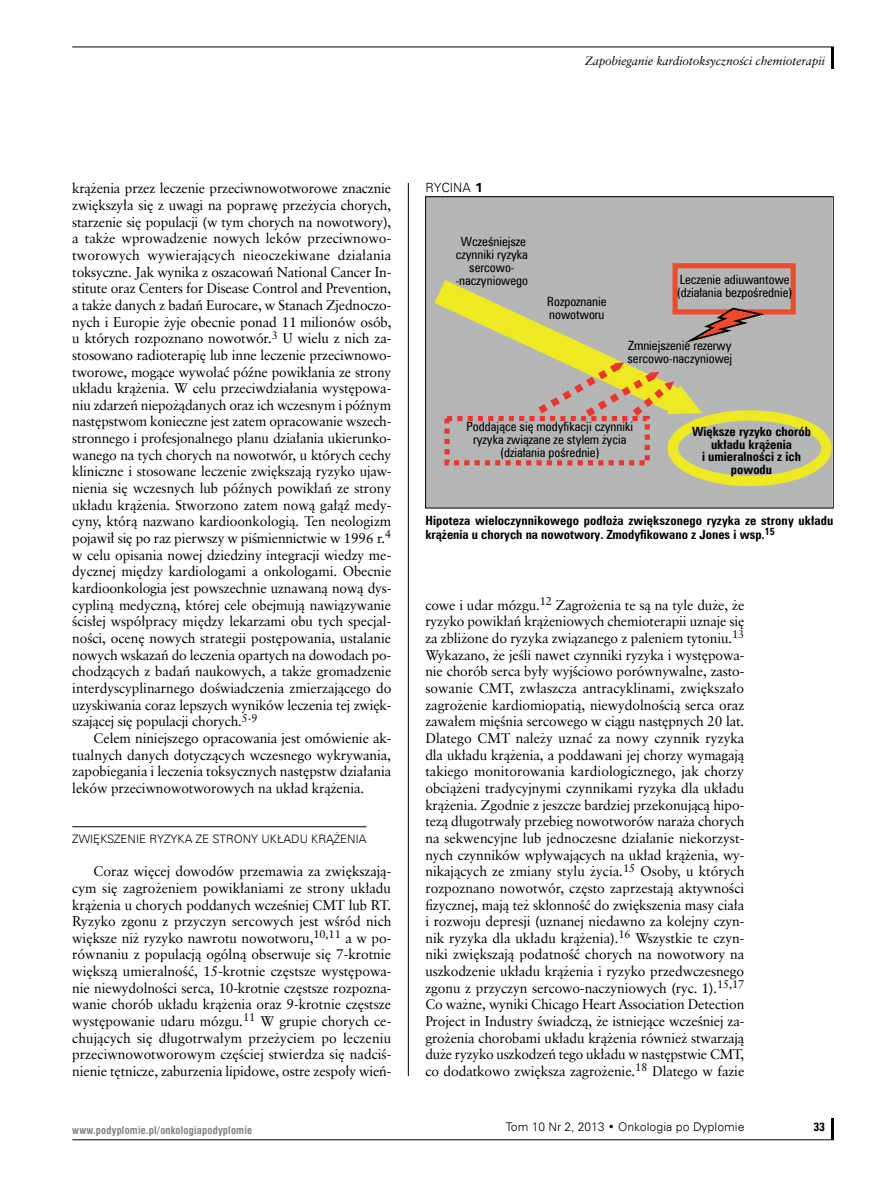
<style>
.page{position:relative;width:872px;height:1191px;background:#fff}
.page>*{position:absolute;margin:0;border:0;box-sizing:border-box;transform-origin:0 0}
.t1{font:14.1px/16.6px "Class Garmnd EU";letter-spacing:-.015em;color:#000;text-align:justify}
.t2{font:12.75px/12.8px "Zurich Cn EU";color:#000}
.t3{font:700 12.75px/12.8px "Zurich Cn EU";color:#000}
.t4{font:12.75px "Zurich Lt EU";color:#000}
.t5{font:italic 12px "Class Garmnd EU";color:#000}
.t6{font:12px "Zurich Lt EU";color:#000}
.t7{font:700 12px "Zurich Cn EU";color:#000}
.t8{font:11.7px "Zurich Lt EU";color:#000}
.t9{font:700 10.5px "Swis 721 Cn EU";letter-spacing:.02em;color:#808285}
.s1{font-family:"Zurich Ex EU";font-weight:700}
</style>
<div class="page">
<hr style="left:72px;top:47px;width:761px;height:1px;background:#000">
<hr style="left:72px;top:1139px;width:761px;height:1px;background:#000">
<hr style="left:831px;top:1118px;width:2px;height:21px;background:#000">
<hr style="left:831px;top:47px;width:2px;height:21px;background:#000">
<hr style="left:408px;top:183px;width:1px;height:893px;background:#000">
<hr style="left:72px;top:826px;width:294px;height:1px;background:#000">
<div style="left:426px;top:197px;width:406px;height:311px;background:#b4b6b6"></div>
<div style="left:672px;top:263px;width:123px;height:51px;border:5px solid #f04a2b"></div>
<svg style="left:434px;top:263px;width:278px;height:173px"></svg>
<svg style="left:678px;top:306px;width:90px;height:39px"></svg>
<div style="left:444px;top:416px;width:206px;height:49px;border:5px dashed #ee322d"></div>
<svg style="left:531px;top:357px;width:171px;height:66px"></svg>
<div style="left:667px;top:410px;width:164px;height:76px;border:10px solid #efe922;border-radius:50%"></div>
<div style="left:425px;top:196px;width:408px;height:312px;border:1px solid #000"></div>
<p class="t5" style="left:585px;top:53px;width:241px">Zapobieganie kardiotoksyczności chemioterapii</p>
<p class="t1" style="left:72px;top:180px;width:321px">krążenia przez leczenie przeciwnowotworowe znacznie zwiększyła się z uwagi na poprawę przeżycia chorych, starzenie się populacji (w tym chorych na nowotwory), a także wprowadzenie nowych leków przeciwnowo&shy;tworowych wywierających nieoczekiwane działania toksyczne. Jak wynika z oszacowań National Cancer In&shy;stitute oraz Centers for Disease Control and Prevention, a także danych z badań Eurocare, w Stanach Zjednoczo&shy;nych i Europie żyje obecnie ponad 11 milionów osób, u których rozpoznano nowotwór.<sup>3</sup> U wielu z nich za&shy;stosowano radioterapię lub inne leczenie przeciwnowo&shy;tworowe, mogące wywołać późne powikłania ze strony układu krążenia. W celu przeciwdziałania występowa&shy;niu zdarzeń niepożądanych oraz ich wczesnym i późnym następstwom konieczne jest zatem opracowanie wszech&shy;stronnego i profesjonalnego planu działania ukierunko&shy;wanego na tych chorych na nowotwór, u których cechy kliniczne i stosowane leczenie zwiększają ryzyko ujaw&shy;nienia się wczesnych lub późnych powikłań ze strony układu krążenia. Stworzono zatem nową gałąź medy&shy;cyny, którą nazwano kardioonkologią. Ten neologizm pojawił się po raz pierwszy w piśmiennictwie w 1996 r.<sup>4 </sup>w celu opisania nowej dziedziny integracji wiedzy me&shy;dycznej między kardiologami a onkologami. Obecnie kardioonkologia jest powszechnie uznawaną nową dys&shy;cypliną medyczną, której cele obejmują nawiązywanie ścisłej współpracy między lekarzami obu tych specjal&shy;ności, ocenę nowych strategii postępowania, ustalanie nowych wskazań do leczenia opartych na dowodach po&shy;chodzących z badań naukowych, a także gromadzenie interdyscyplinarnego doświadczenia zmierzającego do uzyskiwania coraz lepszych wyników leczenia tej zwięk&shy;szającej się populacji chorych.<sup>5-9</sup></p>
<p class="t1" style="left:72px;top:729px;width:320px;text-indent:21px">Celem niniejszego opracowania jest omówienie ak&shy;tualnych danych dotyczących wczesnego wykrywania, zapobiegania i leczenia toksycznych następstw działania leków przeciwnowotworowych na układ krążenia.</p>
<p class="t8" style="left:72px;top:831px;width:296px">ZWIĘKSZENIE RYZYKA ZE STRONY UKŁADU KRĄŻENIA</p>
<p class="t1" style="left:72px;top:863px;width:321px;text-indent:21px">Coraz więcej dowodów przemawia za zwiększają&shy;cym się zagrożeniem powikłaniami ze strony układu krążenia u chorych poddanych wcześniej CMT lub RT.<br>Ryzyko zgonu z przyczyn sercowych jest wśród nich większe niż ryzyko nawrotu nowotworu,<sup>10,11</sup> a w po&shy;równaniu z populacją ogólną obserwuje się 7-krotnie większą umieralność, 15-krotnie częstsze występowa&shy;nie niewydolności serca, 10-krotnie częstsze rozpozna&shy;wanie chorób układu krążenia oraz 9-krotnie częstsze występowanie udaru mózgu.<sup>11</sup> W grupie chorych ce&shy;chujących się długotrwałym przeżyciem po leczeniu przeciwnowotworowym częściej stwierdza się nadciś&shy;nienie tętnicze, zaburzenia lipidowe, ostre zespoły wień-</p>
<p class="t4" style="left:425px;top:180px;width:60px">RYCINA <span class="s1">1</span></p>
<p class="t2" style="left:456px;top:235px;width:74px;text-align:center">Wcześniejsze czynniki ryzyka sercowo--naczyniowego</p>
<p class="t2" style="left:547px;top:295px;width:61px">Rozpoznanie nowotworu</p>
<p class="t2" style="left:677px;top:273px;width:117px">Leczenie adiuwantowe (działania bezpośrednie)</p>
<p class="t2" style="left:627px;top:339px;width:106px">Zmniejszenie rezerwy sercowo-naczyniowej</p>
<p class="t2" style="left:466px;top:420px;width:168px;text-align:center">Poddające się modyfikacji czynniki ryzyka związane ze stylem życia (działania pośrednie)</p>
<p class="t3" style="left:692px;top:425px;width:120px;text-align:center">Większe ryzyko chorób układu krążenia<br>i umieralności z ich powodu</p>
<p class="t3" style="left:425px;top:513px;width:409px;line-height:14.2px">Hipoteza wieloczynnikowego podłoża zwiększonego ryzyka ze strony układu krążenia u chorych na nowotwory. Zmodyfikowano z Jones i wsp.<sup>15</sup></p>
<p class="t1" style="left:425px;top:596px;width:321px">cowe i udar mózgu.<sup>12</sup> Zagrożenia te są na tyle duże, że ryzyko powikłań krążeniowych chemioterapii uznaje się za zbliżone do ryzyka związanego z paleniem tytoniu.<sup>13<br></sup>Wykazano, że jeśli nawet czynniki ryzyka i występowa&shy;nie chorób serca były wyjściowo porównywalne, zasto&shy;sowanie CMT, zwłaszcza antracyklinami, zwiększało zagrożenie kardiomiopatią, niewydolnością serca oraz zawałem mięśnia sercowego w ciągu następnych 20 lat.<br>Dlatego CMT należy uznać za nowy czynnik ryzyka dla układu krążenia, a poddawani jej chorzy wymagają takiego monitorowania kardiologicznego, jak chorzy obciążeni tradycyjnymi czynnikami ryzyka dla układu krążenia. Zgodnie z jeszcze bardziej przekonującą hipo&shy;tezą długotrwały przebieg nowotworów naraża chorych na sekwencyjne lub jednoczesne działanie niekorzyst&shy;nych czynników wpływających na układ krążenia, wy&shy;nikających ze zmiany stylu życia.<sup>15</sup> Osoby, u których rozpoznano nowotwór, często zaprzestają aktywności fizycznej, mają też skłonność do zwiększenia masy ciała i rozwoju depresji (uznanej niedawno za kolejny czyn&shy;nik ryzyka dla układu krążenia).<sup>16</sup> Wszystkie te czyn&shy;niki zwiększają podatność chorych na nowotwory na uszkodzenie układu krążenia i ryzyko przedwczesnego zgonu z przyczyn sercowo-naczyniowych (ryc. 1).<sup>15,17<br></sup>Co ważne, wyniki Chicago Heart Association Detection Project in Industry świadczą, że istniejące wcześniej za&shy;grożenia chorobami układu krążenia również stwarzają duże ryzyko uszkodzeń tego układu w następstwie CMT, co dodatkowo zwiększa zagrożenie.<sup>18</sup> Dlatego w fazie</p>
<p class="t9" style="left:72px;top:1123px;width:181px">www.podyplomie.pl/onkologiapodyplomie</p>
<p class="t6" style="left:505px;top:1119px;width:240px">Tom 10 Nr 2, 2013 • Onkologia po Dyplomie</p>
<p class="t7" style="left:813px;top:1119px;width:13px">33</p>
</div>
